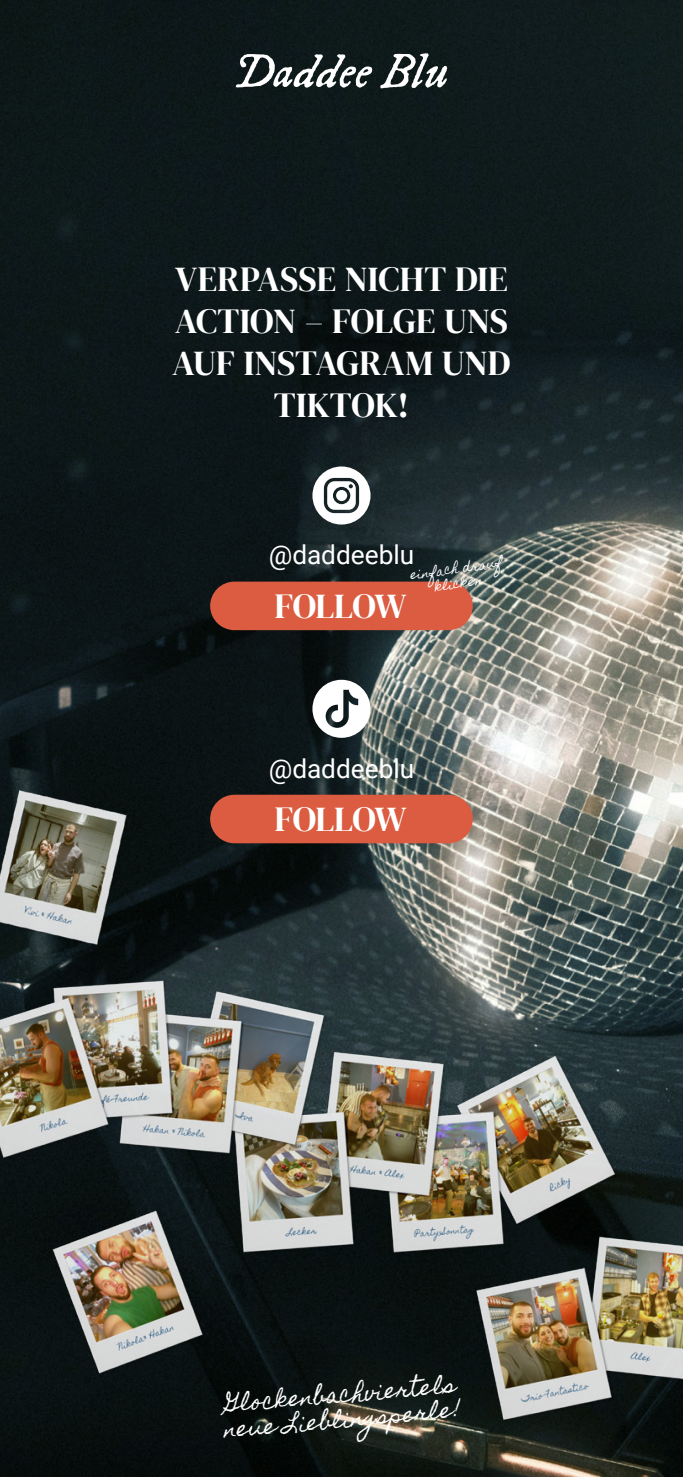
<style>
.page{position:relative;width:683px;height:1477px;background:#fff}
.page>*{position:absolute;margin:0;border:0;box-sizing:border-box;transform-origin:0 0}
.t1{font:35px/42px "DM Serif Display";color:#fff;text-align:center}
.t2{font:26.25px "Roboto";color:#fff}
.t3{font:21px/25.2px "Homemade Apple";color:#fff}
.t4{font:12.25px/14.7px "Homemade Apple";color:#fff;text-align:center}
</style>
<div class="page">
<img style="left:0;top:0;width:682px;height:1477px">
<svg style="left:236px;top:54px;width:136px;height:34px"></svg>
<svg style="left:380px;top:53px;width:67px;height:35px"></svg>
<img style="left:250px;top:1002px;width:382px;height:302px">
<img style="left:0;top:918px;width:370px;height:302px">
<img style="left:457px;top:1186px;width:225px;height:262px">
<img style="left:0;top:776px;width:180px;height:191px">
<img style="left:36px;top:1200px;width:214px;height:192px">
<svg style="left:312px;top:466px;width:58px;height:59px"></svg>
<svg style="left:312px;top:680px;width:58px;height:58px"></svg>
<div style="left:210px;top:582px;width:262px;height:48px;background:#db5c40;border-radius:24px"></div>
<div style="left:210px;top:795px;width:262px;height:48px;background:#db5c40;border-radius:24px"></div>
<p class="t1" style="left:172px;top:258px;width:340px">VERPASSE NICHT DIE<br>ACTION – FOLGE UNS<br>AUF INSTAGRAM UND<br>TIKTOK!</p>
<p class="t2" style="left:269px;top:537px;width:147px">@daddeeblu</p>
<p class="t4" style="left:409px;top:568px;width:95px;rotate:-8deg">einfach drauf klicken</p>
<p class="t1" style="left:274px;top:585px;width:134px">FOLLOW</p>
<p class="t2" style="left:269px;top:750px;width:147px">@daddeeblu</p>
<p class="t1" style="left:274px;top:799px;width:134px">FOLLOW</p>
<p class="t3" style="left:221px;top:1392px;width:239px;rotate:-5deg">Glockenbachviertels neue Lieblingsperle!</p>
</div>
